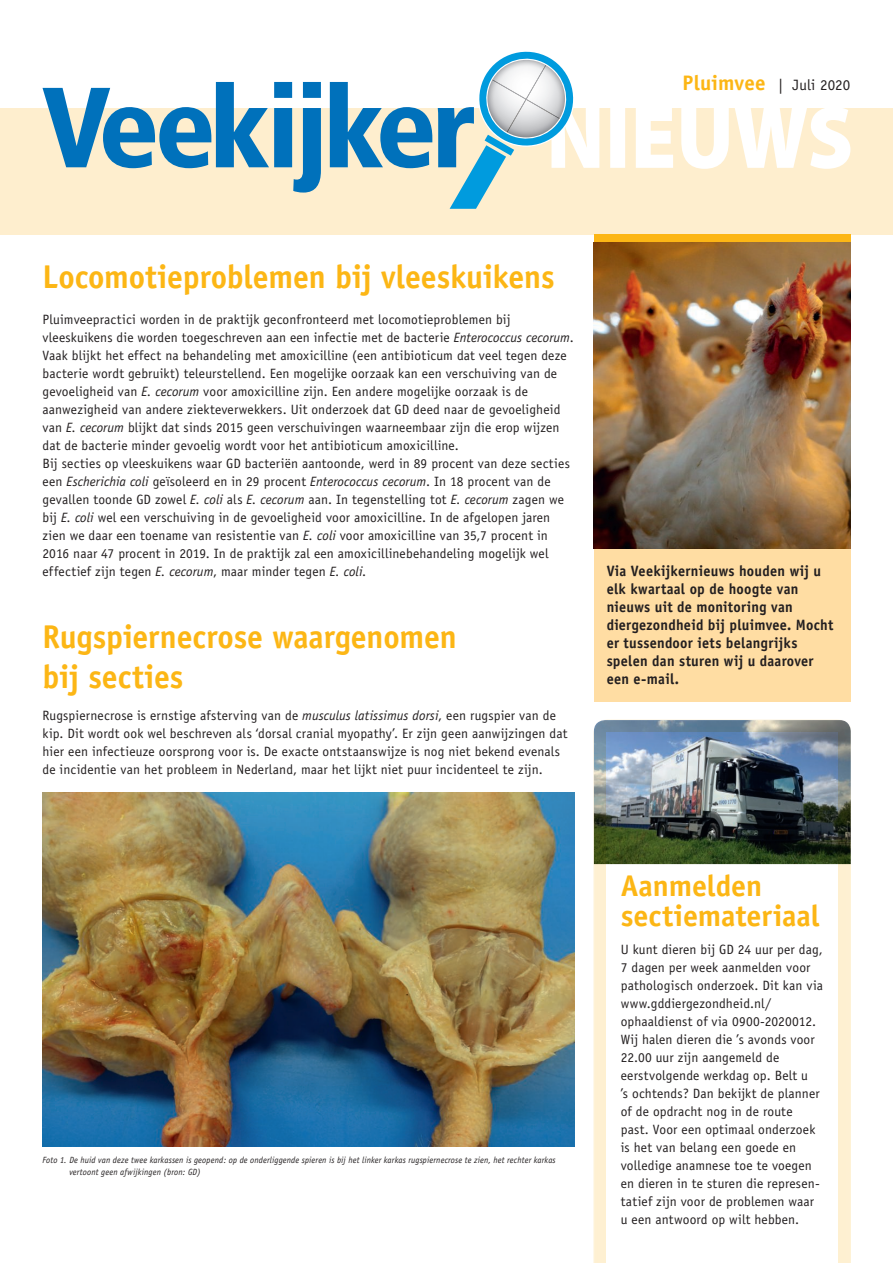
<style>
.page{position:relative;width:893px;height:1263px;background:#fff}
.page>*{position:absolute;margin:0;border:0;box-sizing:border-box;transform-origin:0 0}
.t1{font:700 33px/39.6px "Officina Sans";letter-spacing:-.005em;color:#fcb615;scale:.96 1}
.t2{font:700 30px/30px "Officina Sans";letter-spacing:-.005em;color:#fcb615}
.t3{font:700 15px/18px "Officina Sans";letter-spacing:.02em;color:#231f20;scale:.95 1}
.t4{font:15px "Officina Sans";letter-spacing:.01em;color:#231f20}
.t5{font:13.5px/18px "Officina Sans";letter-spacing:.01em;color:#231f20}
.t6{font:italic 9px/12px "Officina Sans";letter-spacing:.02em;color:#231f20;scale:.95 1}
.s1{font-weight:700;font-size:21px;color:#fcb615}
.s2{font-style:italic}
</style>
<div class="page">
<div style="left:0;top:108px;width:893px;height:126px;background:#feeece"></div>
<div style="left:594px;top:234px;width:256px;height:9px;background:#fcb615"></div>
<div style="left:594px;top:720px;width:257px;height:543px;background:#fcb615;opacity:.2"></div>
<svg style="left:606px;top:733px;width:232px;height:530px"></svg>
<div style="left:594px;top:549px;width:256px;height:153px;background:#ffdda3"></div>
<img style="left:594px;top:243px;width:256px;height:306px">
<svg style="left:43px;top:82px;width:278px;height:111px"></svg>
<svg style="left:330px;top:82px;width:102px;height:86px"></svg>
<svg style="left:438px;top:51px;width:412px;height:158px"></svg>
<img style="left:43px;top:792px;width:532px;height:355px">
<p class="t4" style="left:683px;top:76px;width:169px"><span class="s1">Pluimvee</span> | Juli 2020</p>
<h1 class="t1" style="left:43px;top:257px;width:535px">Locomotieproblemen bij vleeskuikens</h1>
<p class="t5" style="left:43px;top:310px;width:533px">Pluimveepractici worden in de praktijk geconfronteerd met locomotieproblemen bij vleeskuikens die worden toegeschreven aan een infectie met de bacterie <span class="s2">Enterococcus cecorum</span>.<br>Vaak blijkt het effect na behandeling met amoxicilline (een antibioticum dat veel tegen deze bacterie wordt gebruikt) teleurstellend. Een mogelijke oorzaak kan een verschuiving van de gevoeligheid van <span class="s2">E. cecorum</span> voor amoxicilline zijn. Een andere mogelijke oorzaak is de aanwezigheid van andere ziekteverwekkers. Uit onderzoek dat GD deed naar de gevoeligheid van <span class="s2">E. cecorum</span> blijkt dat sinds 2015 geen verschuivingen waarneembaar zijn die erop wijzen dat de bacterie minder gevoelig wordt voor het antibioticum amoxicilline.<br>Bij secties op vleeskuikens waar GD bacteriën aantoonde, werd in 89 procent van deze secties een <span class="s2">Escherichia coli</span> geïsoleerd en in 29 procent <span class="s2">Enterococcus cecorum</span>. In 18 procent van de gevallen toonde GD zowel <span class="s2">E. coli</span> als <span class="s2">E. cecorum</span> aan. In tegenstelling tot <span class="s2">E. cecorum</span> zagen we bij <span class="s2">E. coli</span> wel een verschuiving in de gevoeligheid voor amoxicilline. In de afgelopen jaren zien we daar een toename van resistentie van <span class="s2">E. coli</span> voor amoxicilline van 35,7 procent in 2016 naar 47 procent in 2019. In de praktijk zal een amoxicillinebehandeling mogelijk wel effectief zijn tegen <span class="s2">E. cecorum</span>, maar minder tegen <span class="s2">E. coli</span>.</p>
<h1 class="t1" style="left:43px;top:617px;width:433px">Rugspiernecrose waargenomen bij secties</h1>
<p class="t5" style="left:43px;top:706px;width:526px">Rugspiernecrose is ernstige afsterving van de <span class="s2">musculus latissimus dorsi</span>, een rugspier van de kip. Dit wordt ook wel beschreven als ‘dorsal cranial myopathy’. Er zijn geen aanwijzingen dat hier een infectieuze oorsprong voor is. De exacte ontstaanswijze is nog niet bekend evenals de incidentie van het probleem in Nederland, maar het lijkt niet puur incidenteel te zijn.</p>
<p class="t3" style="left:607px;top:562px;width:240px">Via Veekijkernieuws houden wij u elk kwartaal op de hoogte van nieuws uit de monitoring van diergezondheid bij pluimvee. Mocht er tussendoor iets belangrijks spelen dan sturen wij u daarover een e-mail.</p>
<p class="t6" style="left:69px;top:1154px;width:513px;text-indent:-27px">Foto 1. De huid van deze twee karkassen is geopend: op de onderliggende spieren is bij het linker karkas rugspiernecrose te zien, het rechter karkas vertoont geen afwijkingen (bron: GD)</p>
<h2 class="t2" style="left:621px;top:870px;width:200px">Aanmelden sectiemateriaal</h2>
<p class="t5" style="left:621px;top:940px;width:204px">U kunt dieren bij GD 24 uur per dag,<br>7 dagen per week aanmelden voor pathologisch onderzoek. Dit kan via www.gddiergezondheid.nl/ ophaaldienst of via 0900-2020012.<br>Wij halen dieren die ’s avonds voor<br>22.00 uur zijn aangemeld de eerstvolgende werkdag op. Belt u<br>’s ochtends? Dan bekijkt de planner of de opdracht nog in de route past. Voor een optimaal onderzoek is het van belang een goede en volledige anamnese toe te voegen en dieren in te sturen die represen&shy;tatief zijn voor de problemen waar u een antwoord op wilt hebben.</p>
</div>
